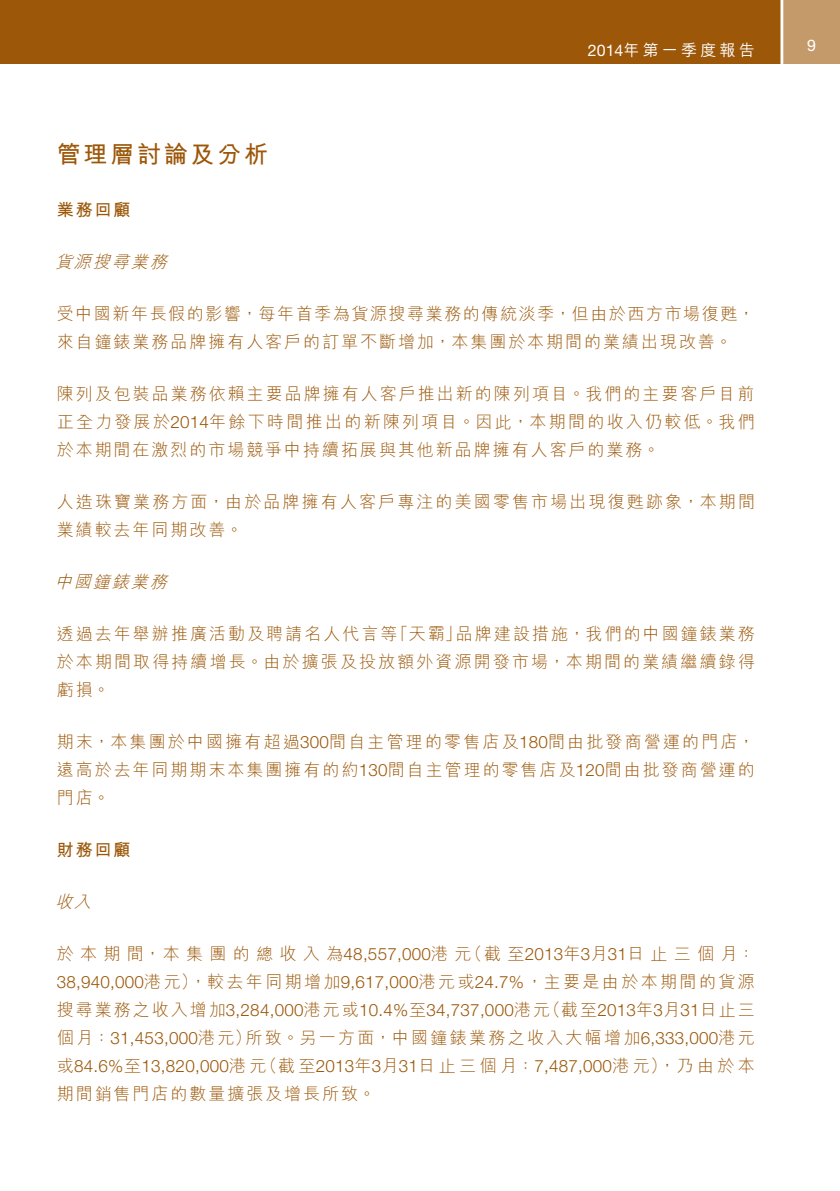
<style>
.page{position:relative;width:840px;height:1191px;background:#fff}
.page>*{position:absolute;margin:0;border:0;box-sizing:border-box;transform-origin:0 0}
.t1{font:700 24px "M Hei HK";letter-spacing:.115em;color:#9c5708}
.t2{font:300 17px/28px "M Hei HK";letter-spacing:.12em;color:#9c5708}
.t3{font:300 17px "Helvetica Neue LT Std";letter-spacing:.015em;color:#9c5708}
.t4{font:300 17px "M Hei HK";letter-spacing:.14em;color:#9c5708}
.t5{font:300 17px "M Hei HK";letter-spacing:.37em;color:#9c5708}
.t6{font:300 17px "M Hei HK";letter-spacing:.2em;color:#9c5708}
.t7{font:italic 300 17px "M Hei HK";color:#9c5708}
.t8{font:700 17px "M Hei HK";letter-spacing:.115em;color:#9c5708}
.t9{font:500 16px "M Hei HK";letter-spacing:.2em;color:#fff}
.t10{font:16px "Helvetica Neue LT Std";color:#fff}
.s1{font-family:"Helvetica Neue LT Std";font-weight:400}
.s2{font-family:"Helvetica Neue LT Std"}
.s3{font-family:"M Hei HK"}
</style>
<div class="page">
<div style="left:0;top:0;width:839px;height:64px;background:#9c5708"></div>
<div style="left:781px;top:0;width:58px;height:64px;background:#c49a6b"></div>
<hr style="left:780px;top:0;width:2px;height:64px;background:#fff">
<p class="t9" style="left:587px;top:39px;width:168px"><span class="s1">2014</span>年第一季度報告</p>
<p class="t10" style="left:806px;top:35px;width:10px">9</p>
<h1 class="t1" style="left:57px;top:137px;width:213px">管理層討論及分析</h1>
<p class="t8" style="left:57px;top:197px;width:75px">業務回顧</p>
<p class="t7" style="left:55px;top:250px;width:119px">貨源搜尋業務</p>
<p class="t2" style="left:57px;top:299px;width:699px">受中國新年長假的影響，每年首季為貨源搜尋業務的傳統淡季，但由於西方市場復甦，來自鐘錶業務品牌擁有人客戶的訂單不斷增加，本集團於本期間的業績出現改善。</p>
<p class="t2" style="left:57px;top:379px;width:699px;text-align:justify">陳列及包裝品業務依賴主要品牌擁有人客戶推出新的陳列項目。我們的主要客戶目前正全力發展於<span class="s2">2014</span>年餘下時間推出的新陳列項目。因此，本期間的收入仍較低。我們於本期間在激烈的市場競爭中持續拓展與其他新品牌擁有人客戶的業務。</p>
<p class="t2" style="left:57px;top:487px;width:699px">人造珠寶業務方面，由於品牌擁有人客戶專注的美國零售市場出現復甦跡象，本期間業績較去年同期改善。</p>
<p class="t7" style="left:55px;top:570px;width:119px">中國鐘錶業務</p>
<p class="t2" style="left:455px;top:619px;width:300px">品牌建設措施，我們的中國鐘錶業務</p>
<p class="t2" style="left:57px;top:619px;width:699px">透過去年舉辦推廣活動及聘請名人代言等<br>於本期間取得持續增長。由於擴張及投放額外資源開發市場，本期間的業績繼續錄得虧損。</p>
<p class="t2" style="left:57px;top:727px;width:699px;text-align:justify">期末，本集團於中國擁有超過<span class="s2">300</span>間自主管理的零售店及<span class="s2">180</span>間由批發商營運的門店，遠高於去年同期期末本集團擁有的約<span class="s2">130</span>間自主管理的零售店及<span class="s2">120</span>間由批發商營運的門店。</p>
<p class="t8" style="left:57px;top:837px;width:75px">財務回顧</p>
<p class="t7" style="left:55px;top:890px;width:43px">收入</p>
<p class="t5" style="left:465px;top:942px;width:291px">（截至<span class="s2">2013</span>年月<span class="s2">3 31</span>日止三個月：</p>
<p class="t2" style="left:391px;top:619px;width:72px">「天霸」</p>
<p class="t5" style="left:57px;top:942px;width:416px">於本期間，本集團的總收入為<span class="s2">48,557,000</span>港元</p>
<p class="t4" style="left:57px;top:970px;width:699px"><span class="s2">38,940,000</span>港元，）較去年同期增加<span class="s2">9,617,000</span>港元或<span class="s2">24.7%</span>，主要是由於本期間的貨源</p>
<p class="t2" style="left:543px;top:995px;width:212px">（截至<span class="s2">2013</span>年月<span class="s2">3 31</span>日止三</p>
<p class="t3" style="left:57px;top:999px;width:494px"><span class="s3">搜尋業務之收入增加</span>3,284,000<span class="s3">港元或</span>10.4%<span class="s3">至</span>34,737,000<span class="s3">港元</span></p>
<p class="t2" style="left:245px;top:1023px;width:510px">所致。另一方面，中國鐘錶業務之收入大幅增加<span class="s2">6,333,000</span>港元</p>
<p class="t3" style="left:57px;top:1027px;width:196px"><span class="s3">個月：</span>31,453,000<span class="s3">港元）</span></p>
<p class="t6" style="left:260px;top:1054px;width:495px">（截至<span class="s2">2013</span>年月<span class="s2">3 31</span>日止三個月：<span class="s2">7,487,000</span>港元，）乃由於本</p>
<p class="t3" style="left:57px;top:1055px;width:211px"><span class="s3">或</span>84.6%<span class="s3">至</span>13,820,000<span class="s3">港元</span></p>
<p class="t2" style="left:57px;top:1079px;width:320px">期間銷售門店的數量擴張及增長所致。</p>
</div>
